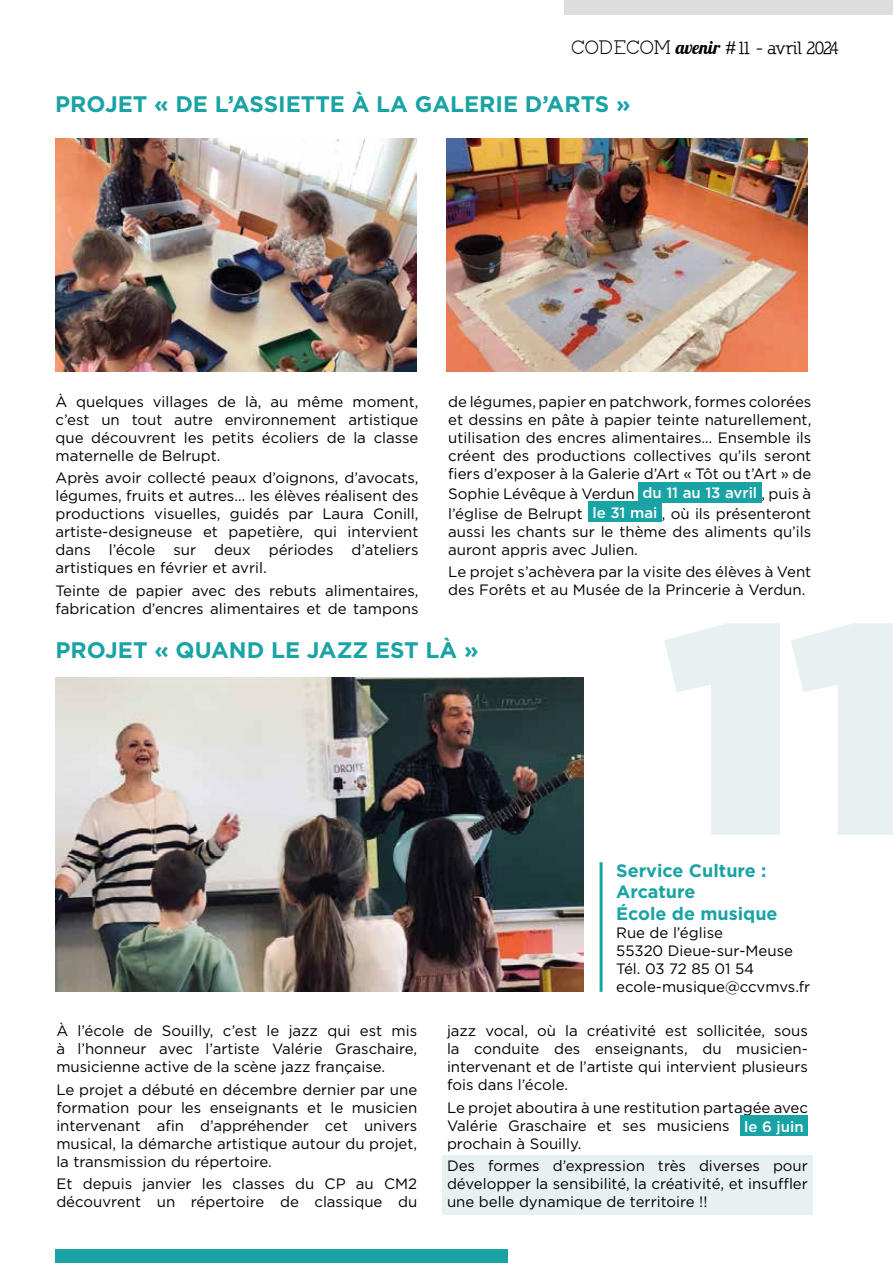
<style>
.page{position:relative;width:893px;height:1263px;background:#fff}
.page>*{position:absolute;margin:0;border:0;box-sizing:border-box;transform-origin:0 0}
.t1{font:900 300px "Gotham";color:#e8f1f2}
.t2{font:700 22.5px "Gotham";color:#1aa3a5}
.t3{font:700 18px/21.6px "Gotham";color:#1aa3a5}
.t4{font:700 18px "Nilland";letter-spacing:-.04em;color:#000}
.t5{font:15px/18px "Gotham";color:#000}
.s1{font-family:"Cyen";font-weight:400}
.s2{font-family:"Lobster";font-weight:400}
.s3{font-weight:500;color:#fff}
</style>
<div class="page">
<hr style="left:600px;top:862px;width:3px;height:130px;background:#1aa3a5">
<div style="left:565px;top:0;width:328px;height:14px;background:#dedddd"></div>
<div style="left:442px;top:1155px;width:371px;height:59px;background:#e8f1f2"></div>
<div style="left:55px;top:1249px;width:452px;height:14px;background:#1aa3a5"></div>
<img style="left:446px;top:138px;width:362px;height:234px">
<img style="left:55px;top:138px;width:362px;height:234px">
<div style="left:740px;top:1115px;width:68px;height:21px;background:#1aa3a5"></div>
<img style="left:55px;top:678px;width:529px;height:314px">
<div style="left:638px;top:482px;width:123px;height:21px;background:#1aa3a5"></div>
<div style="left:588px;top:502px;width:74px;height:20px;background:#1aa3a5"></div>
<p class="t4" style="left:572px;top:37px;width:269px"><span class="s1">CODECOM</span> <span class="s2">avenir</span> #11 - avril 2024</p>
<h2 class="t2" style="left:55px;top:89px;width:577px">PROJET « DE L’ASSIETTE À LA GALERIE D’ARTS »</h2>
<p class="t5" style="left:55px;top:392px;width:365px;text-align:justify">À quelques villages de là, au même moment, c’est un tout autre environnement artistique que découvrent les petits écoliers de la classe maternelle de Belrupt.</p>
<p class="t5" style="left:55px;top:469px;width:365px;text-align:justify">Après avoir collecté peaux d’oignons, d’avocats, légumes, fruits et autres… les élèves réalisent des productions visuelles, guidés par Laura Conill, artiste-designeuse et papetière, qui intervient dans l’école sur deux périodes d’ateliers artistiques en février et avril.</p>
<p class="t5" style="left:55px;top:581px;width:365px">Teinte de papier avec des rebuts alimentaires, fabrication d’encres alimentaires et de tampons</p>
<p class="t5" style="left:448px;top:392px;width:365px;text-align:justify">de légumes, papier en patchwork, formes colorées et dessins en pâte à papier teinte naturellement, utilisation des encres alimentaires… Ensemble ils créent des productions collectives qu’ils seront fiers d’exposer à la Galerie d’Art « Tôt ou t’Art » de</p>
<p class="t5" style="left:448px;top:483px;width:365px;line-height:20.1px">Sophie Lévêque à Verdun <span class="s3">du 11 au 13 avril</span> , puis à l’église de Belrupt <span class="s3">le 31 mai</span> , où ils présenteront</p>
<p class="t5" style="left:448px;top:522px;width:364px">aussi les chants sur le thème des aliments qu’ils auront appris avec Julien.</p>
<p class="t5" style="left:448px;top:562px;width:364px">Le projet s’achèvera par la visite des élèves à Vent des Forêts et au Musée de la Princerie à Verdun.</p>
<h2 class="t2" style="left:55px;top:635px;width:425px">PROJET « QUAND LE JAZZ EST LÀ »</h2>
<h1 class="t1" style="left:667px;top:513px;width:255px">11</h1>
<p class="t3" style="left:616px;top:859px;width:152px">Service Culture :</p>
<p class="t3" style="left:616px;top:881px;width:163px">Arcature<br>École de musique</p>
<p class="t5" style="left:616px;top:923px;width:196px">Rue de l’église<br>55320 Dieue-sur-Meuse<br>Tél. 03 72 85 01 54 ecole-musique@ccvmvs.fr</p>
<p class="t5" style="left:56px;top:1022px;width:362px;text-align:justify">À l’école de Souilly, c’est le jazz qui est mis à l’honneur avec l’artiste Valérie Graschaire, musicienne active de la scène jazz française.</p>
<p class="t5" style="left:56px;top:1080px;width:362px;text-align:justify">Le projet a débuté en décembre dernier par une formation pour les enseignants et le musicien intervenant afin d’appréhender cet univers musical, la démarche artistique autour du projet, la transmission du répertoire.</p>
<p class="t5" style="left:56px;top:1174px;width:362px">Et depuis janvier les classes du CP au CM2 découvrent un répertoire de classique du</p>
<p class="t5" style="left:447px;top:1022px;width:362px;text-align:justify">jazz vocal, où la créativité est sollicitée, sous la conduite des enseignants, du musicien&shy;intervenant et de l’artiste qui intervient plusieurs fois dans l’école.</p>
<p class="t5" style="left:447px;top:1098px;width:362px">Le projet aboutira à une restitution partagée avec<br>Valérie Graschaire et ses musiciens <span class="s3">le 6 juin </span>prochain à Souilly.</p>
<p class="t5" style="left:447px;top:1157px;width:362px;text-align:justify">Des formes d’expression très diverses pour développer la sensibilité, la créativité, et insuffler une belle dynamique de territoire !!</p>
</div>
